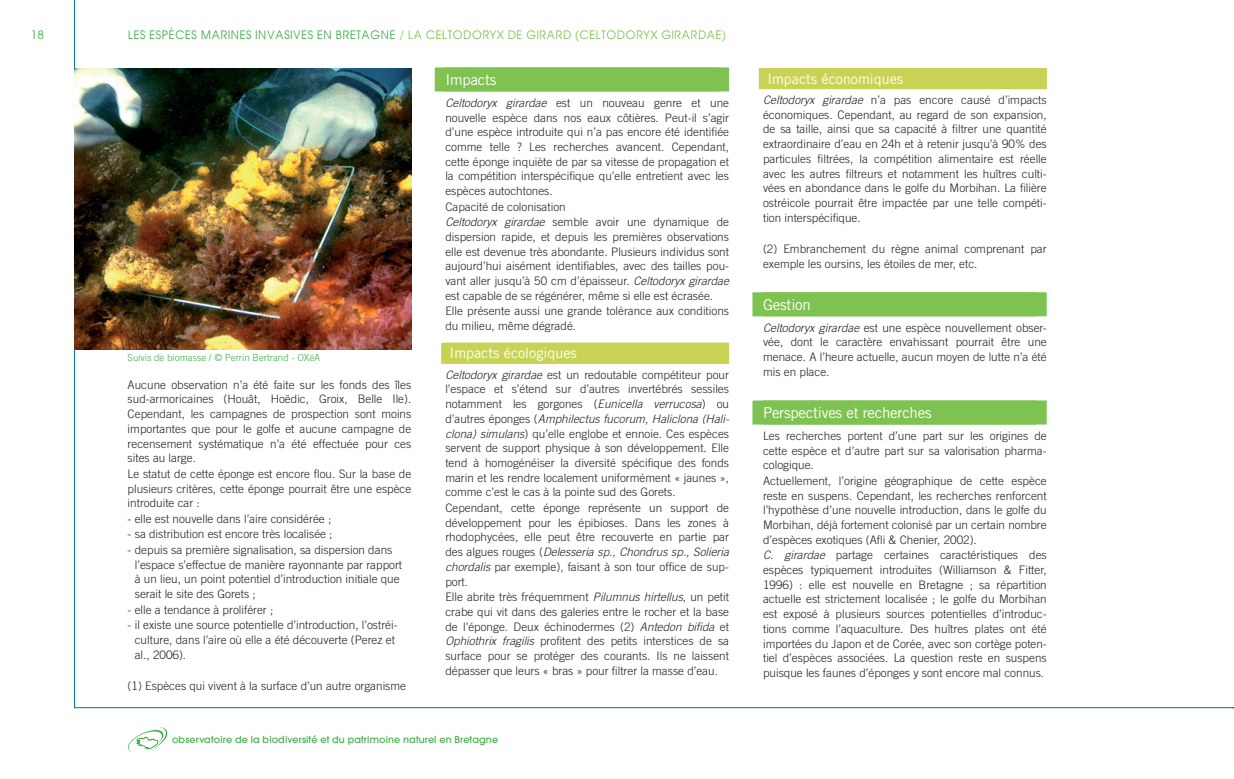
<style>
.page{position:relative;width:1234px;height:779px;background:#fff}
.page>*{position:absolute;margin:0;border:0;box-sizing:border-box;transform-origin:0 0}
.t1{font:15px "Trade Gothic";letter-spacing:-.015em;color:#fff}
.t2{font:14.25px "Trade Gothic";color:#fff}
.t3{font:12px "Avant Garde";color:#7ec352}
.t4{font:12px "Avant Garde";color:#41ad49}
.t5{font:300 11.7px/14.9px "Trade Gothic";color:#231f20}
.t6{font:300 9.75px "Trade Gothic";color:#41ad49}
.t7{font:500 9.6px "Avant Garde";letter-spacing:.01em;color:#41ad49}
.s1{color:#41ad49}
.s2{font-style:italic}
</style>
<div class="page">
<svg style="left:127px;top:727px;width:41px;height:25px"></svg>
<hr style="left:74px;top:706px;width:1159px;height:1px;background:#00799c">
<hr style="left:74px;top:0;width:1px;height:707px;background:#00799c">
<div style="left:434px;top:67px;width:284px;height:24px;background:#7ec352"></div>
<div style="left:445px;top:67px;width:284px;height:24px;background:#7ec352"></div>
<div style="left:445px;top:342px;width:284px;height:21px;background:#c8d356"></div>
<div style="left:763px;top:68px;width:283px;height:21px;background:#c8d356"></div>
<div style="left:752px;top:292px;width:283px;height:24px;background:#7ec352"></div>
<div style="left:763px;top:292px;width:283px;height:24px;background:#7ec352"></div>
<div style="left:752px;top:400px;width:283px;height:24px;background:#7ec352"></div>
<div style="left:763px;top:400px;width:283px;height:24px;background:#7ec352"></div>
<img style="left:75px;top:68px;width:336px;height:281px">
<p class="t4" style="left:31px;top:30px;width:15px">18</p>
<p class="t3" style="left:128px;top:30px;width:600px"><span class="s1">LES ESPÈCES MARINES INVASIVES EN BRETAGNE</span> / LA CELTODORYX DE GIRARD (CELTODORYX GIRARDAE)</p>
<p class="t6" style="left:128px;top:354px;width:194px">Suivis de biomasse / © Perrin Bertrand - OXéA</p>
<p class="t5" style="left:128px;top:378px;width:285px">Aucune observation n’a été faite sur les fonds des îles sud-armoricaines (Houât, Hoëdic, Groix, Belle Ile).<br>Cependant, les campagnes de prospection sont moins importantes que pour le golfe et aucune campagne de recensement systématique n’a été effectuée pour ces sites au large.<br>Le statut de cette éponge est encore flou. Sur la base de plusieurs critères, cette éponge pourrait être une espèce introduite car :</p>
<p class="t5" style="left:128px;top:512px;width:205px">- elle est nouvelle dans l’aire considérée ;</p>
<p class="t5" style="left:128px;top:527px;width:206px">- sa distribution est encore très localisée ;</p>
<p class="t5" style="left:135px;top:543px;width:269px;text-indent:-7px">- depuis sa première signalisation, sa dispersion dans l’espace s’effectue de manière rayonnante par rapport à un lieu, un point potentiel d’introduction initiale que serait le site des Gorets ;</p>
<p class="t5" style="left:128px;top:602px;width:147px">- elle a tendance à proliférer ;</p>
<p class="t5" style="left:135px;top:618px;width:264px;text-indent:-7px">- il existe une source potentielle d’introduction, l’ostréi&shy;culture, dans l’aire où elle a été découverte (Perez et al., 2006).</p>
<p class="t5" style="left:128px;top:678px;width:280px">(1) Espèces qui vivent à la surface d’un autre organisme</p>
<p class="t1" style="left:445px;top:74px;width:53px">Impacts</p>
<p class="t5" style="left:445px;top:96px;width:285px"><span class="s2">Celtodoryx girardae</span> est un nouveau genre et une nouvelle espèce dans nos eaux côtières. Peut-il s’agir d’une espèce introduite qui n’a pas encore été identifiée comme telle ? Les recherches avancent. Cependant, cette éponge inquiète de par sa vitesse de propagation et la compétition interspécifique qu’elle entretient avec les espèces autochtones.<br>Capacité de colonisation<br><span class="s2">Celtodoryx girardae</span> semble avoir une dynamique de dispersion rapide, et depuis les premières observations elle est devenue très abondante. Plusieurs individus sont aujourd’hui aisément identifiables, avec des tailles pou&shy;vant aller jusqu’à 50 cm d’épaisseur. <span class="s2">Celtodoryx girardae </span>est capable de se régénérer, même si elle est écrasée.<br>Elle présente aussi une grande tolérance aux conditions du milieu, même dégradé.</p>
<p class="t2" style="left:449px;top:347px;width:129px">Impacts écologiques</p>
<p class="t5" style="left:445px;top:368px;width:285px"><span class="s2">Celtodoryx girardae</span> est un redoutable compétiteur pour l’espace et s’étend sur d’autres invertébrés sessiles notamment les gorgones (<span class="s2">Eunicella verrucosa</span>) ou d’autres éponges (<span class="s2">Amphilectus fucorum</span>, <span class="s2">Haliclona (Hali&shy;clona) simulans</span>) qu’elle englobe et ennoie. Ces espèces servent de support physique à son développement. Elle tend à homogénéiser la diversité spécifique des fonds marin et les rendre localement uniformément « jaunes », comme c’est le cas à la pointe sud des Gorets.<br>Cependant, cette éponge représente un support de développement pour les épibioses. Dans les zones à rhodophycées, elle peut être recouverte en partie par des algues rouges (<span class="s2">Delesseria sp., Chondrus sp., Solieria chordalis</span> par exemple), faisant à son tour office de sup&shy;port.<br>Elle abrite très fréquemment <span class="s2">Pilumnus hirtellus</span>, un petit crabe qui vit dans des galeries entre le rocher et la base de l’éponge. Deux échinodermes (2) <span class="s2">Antedon bifida</span> et <span class="s2">Ophiothrix fragilis</span> profitent des petits interstices de sa surface pour se protéger des courants. Ils ne laissent dépasser que leurs « bras » pour filtrer la masse d’eau.</p>
<p class="t7" style="left:172px;top:735px;width:327px">observatoire de la biodiversité et du patrimoine naturel en Bretagne</p>
<p class="t2" style="left:767px;top:73px;width:137px">Impacts économiques</p>
<p class="t5" style="left:763px;top:93px;width:285px;text-align:justify"><span class="s2">Celtodoryx girardae</span> n’a pas encore causé d’impacts économiques. Cependant, au regard de son expansion, de sa taille, ainsi que sa capacité à filtrer une quantité extraordinaire d’eau en 24h et à retenir jusqu’à 90% des particules filtrées, la compétition alimentaire est réelle avec les autres filtreurs et notamment les huîtres culti&shy;vées en abondance dans le golfe du Morbihan. La filière ostréicole pourrait être impactée par une telle compéti&shy;tion interspécifique.</p>
<p class="t5" style="left:763px;top:242px;width:285px">(2) Embranchement du règne animal comprenant par exemple les oursins, les étoiles de mer, etc.</p>
<p class="t1" style="left:763px;top:299px;width:49px">Gestion</p>
<p class="t5" style="left:763px;top:321px;width:285px;text-align:justify"><span class="s2">Celtodoryx girardae</span> est une espèce nouvellement obser&shy;vée, dont le caractère envahissant pourrait être une menace. A l’heure actuelle, aucun moyen de lutte n’a été mis en place.</p>
<p class="t1" style="left:763px;top:407px;width:170px">Perspectives et recherches</p>
<p class="t5" style="left:763px;top:429px;width:285px">Les recherches portent d’une part sur les origines de cette espèce et d’autre part sur sa valorisation pharma&shy;cologique.<br>Actuellement, l’origine géographique de cette espèce reste en suspens. Cependant, les recherches renforcent l’hypothèse d’une nouvelle introduction, dans le golfe du Morbihan, déjà fortement colonisé par un certain nombre d’espèces exotiques (Afli &amp; Chenier, 2002).<br><span class="s2">C. girardae</span> partage certaines caractéristiques des espèces typiquement introduites (Williamson &amp; Fitter, 1996) : elle est nouvelle en Bretagne ; sa répartition actuelle est strictement localisée ; le golfe du Morbihan est exposé à plusieurs sources potentielles d’introduc&shy;tions comme l’aquaculture. Des huîtres plates ont été importées du Japon et de Corée, avec son cortège poten&shy;tiel d’espèces associées. La question reste en suspens puisque les faunes d’éponges y sont encore mal connus.</p>
</div>
